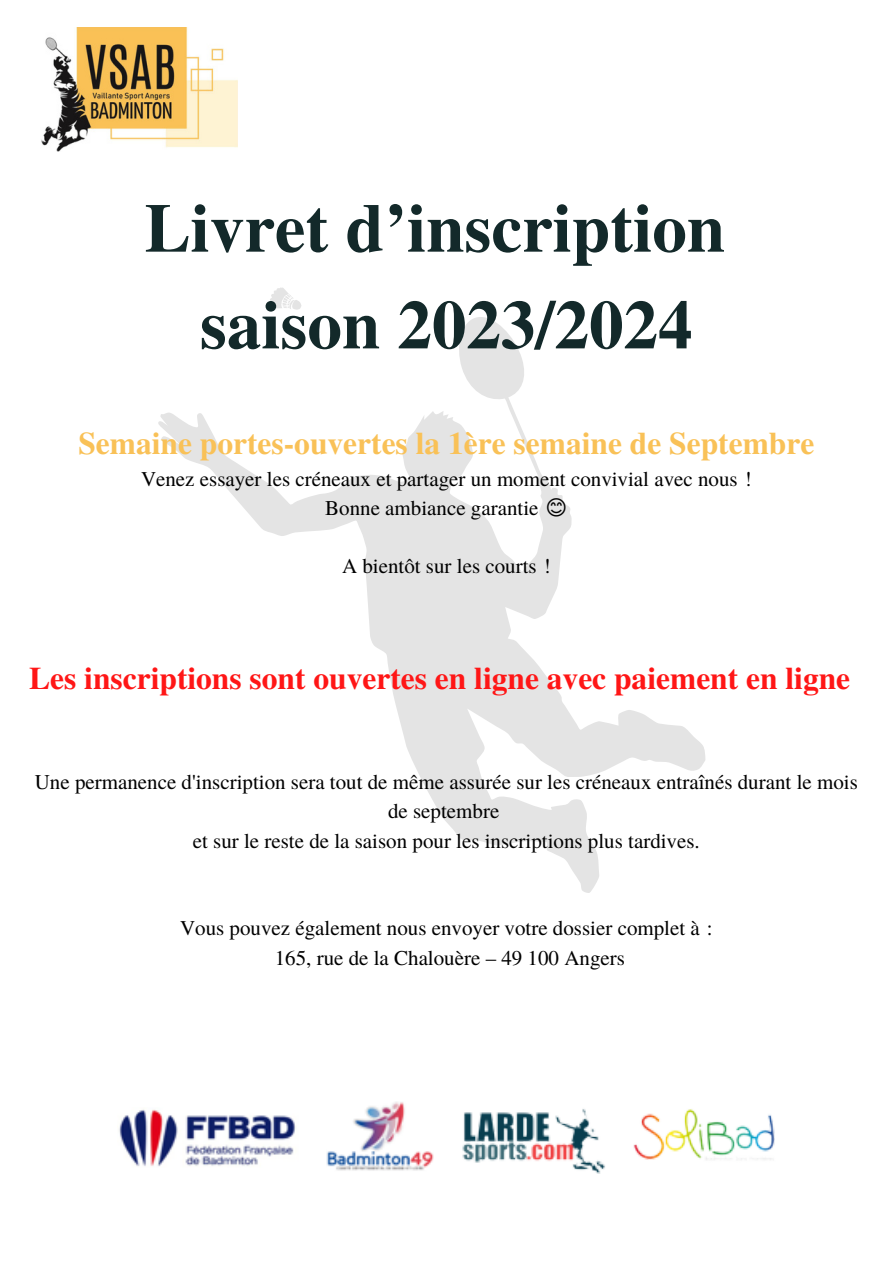
<style>
.page{position:relative;width:893px;height:1264px;background:#fff}
.page>*{position:absolute;margin:0;border:0;box-sizing:border-box;transform-origin:0 0}
.t1{font:700 69px "Te X Gyre Termes";color:#13292a}
.t2{font:700 31.5px "Te X Gyre Termes";color:#ff1616}
.t3{font:700 31.5px "Te X Gyre Termes";color:#f9c157}
.t4{font:21px/29.2px "Te X Gyre Termes";color:#000;text-align:center}
</style>
<div class="page">
<img style="left:41px;top:28px;width:196px;height:123px">
<svg style="left:158px;top:317px;width:548px;height:576px"></svg>
<svg style="left:270px;top:287px;width:32px;height:23px"></svg>
<img style="left:119px;top:1102px;width:656px;height:71px">
<svg style="left:547px;top:497px;width:18px;height:19px"></svg>
<p class="t1" style="left:144px;top:174px;width:582px">Livret d’inscription</p>
<p class="t1" style="left:200px;top:271px;width:494px">saison 2023/2024</p>
<p class="t3" style="left:78px;top:419px;width:737px">Semaine portes-ouvertes la 1ère semaine de Septembre</p>
<p class="t4" style="left:141px;top:463px;width:612px">Venez essayer les créneaux et partager un moment convivial avec nous !</p>
<p class="t4" style="left:325px;top:492px;width:215px">Bonne ambiance garantie</p>
<p class="t4" style="left:342px;top:550px;width:210px">A bientôt sur les courts !</p>
<p class="t2" style="left:29px;top:654px;width:822px">Les inscriptions sont ouvertes en ligne avec paiement en ligne</p>
<p class="t4" style="left:35px;top:766px;width:824px">Une permanence d'inscription sera tout de même assurée sur les créneaux entraînés durant le mois de septembre</p>
<p class="t4" style="left:193px;top:825px;width:508px">et sur le reste de la saison pour les inscriptions plus tardives.</p>
<p class="t4" style="left:180px;top:912px;width:534px">Vous pouvez également nous envoyer votre dossier complet à :</p>
<p class="t4" style="left:275px;top:941px;width:352px">165, rue de la Chalouère – 49 100 Angers</p>
</div>
